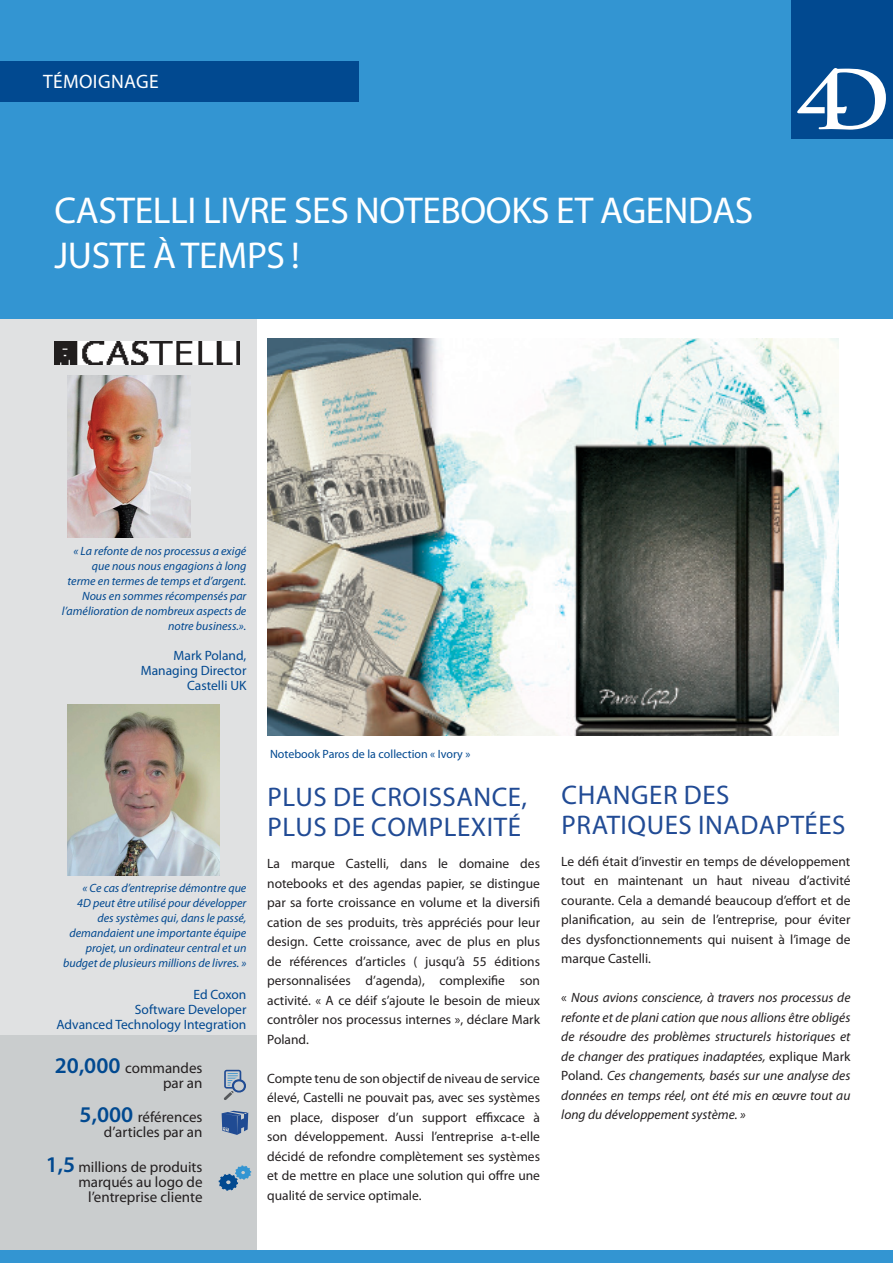
<style>
.page{position:relative;width:893px;height:1263px;background:#fff}
.page>*{position:absolute;margin:0;border:0;box-sizing:border-box;transform-origin:0 0}
.t1{font:37.5px/45px "Myriad Pro";letter-spacing:-.01em;color:#fff}
.t2{font:27px/30px "Myriad Pro";letter-spacing:.02em;color:#214b95}
.t3{font:19.5px "Myriad Pro";letter-spacing:.02em;color:#fff}
.t4{font:15px/15px "Myriad Pro";color:#231f20;text-align:right}
.t5{font:13.5px/19.5px "Myriad Pro";color:#231f20;text-align:justify}
.t6{font:italic 13.5px/19.5px "Myriad Pro";color:#231f20;text-align:justify}
.t7{font:13.5px/15px "Myriad Pro";color:#014890;text-align:right}
.t8{font:italic 12px/15px "Myriad Pro";color:#014890;text-align:right}
.t9{font:12px "Myriad Pro";color:#014890}
.s1{font-weight:600;font-size:22.5px;color:#014990}
.s2{font-style:normal}
</style>
<div class="page">
<div style="left:0;top:1250px;width:893px;height:13px;background:#3395d2"></div>
<div style="left:0;top:0;width:893px;height:319px;background:#3395d2"></div>
<div style="left:0;top:61px;width:359px;height:41px;background:#014990"></div>
<div style="left:791px;top:0;width:102px;height:139px;background:#014990"></div>
<svg style="left:797px;top:68px;width:89px;height:62px"></svg>
<div style="left:0;top:1035px;width:257px;height:214px;background:#cacdce"></div>
<div style="left:0;top:319px;width:257px;height:716px;background:#e0e1e2"></div>
<img style="left:267px;top:338px;width:572px;height:398px">
<img style="left:67px;top:375px;width:124px;height:162px">
<img style="left:67px;top:705px;width:153px;height:170px">
<svg style="left:219px;top:1165px;width:32px;height:26px"></svg>
<svg style="left:222px;top:1111px;width:26px;height:24px"></svg>
<svg style="left:224px;top:1070px;width:22px;height:30px"></svg>
<img style="left:54px;top:342px;width:185px;height:23px">
<h3 class="t3" style="left:43px;top:70px;width:117px">TÉMOIGNAGE</h3>
<h1 class="t1" style="left:54px;top:187px;width:700px">CASTELLI LIVRE SES NOTEBOOKS ET AGENDAS<br>JUSTE À TEMPS !</h1>
<p class="t8" style="left:62px;top:543px;width:186px">« La refonte de nos processus a exigé que nous nous engagions à long terme en termes de temps et d’argent.<br>Nous en sommes récompensés par l’amélioration de nombreux aspects de notre business.».</p>
<p class="t7" style="left:141px;top:647px;width:107px">Mark Poland,<br>Managing Director<br>Castelli UK</p>
<p class="t8" style="left:63px;top:881px;width:185px">« Ce cas d’entreprise démontre que<br>4D peut être utilisé pour développer des systèmes qui, dans le passé, demandaient une importante équipe projet, un ordinateur central et un budget de plusieurs millions de livres. »</p>
<p class="t7" style="left:57px;top:986px;width:191px">Ed Coxon<br>Software Developer<br>Advanced Technology Integration</p>
<p class="t4" style="left:55px;top:1060px;width:149px"><span class="s1">20,000</span> commandes par an</p>
<p class="t4" style="left:80px;top:1110px;width:124px"><span class="s1">5,000</span> références d’articles par an</p>
<p class="t4" style="left:46px;top:1159px;width:158px"><span class="s1">1,5</span> millions de produits marqués au logo de l’entreprise cliente</p>
<p class="t9" style="left:270px;top:747px;width:202px">Notebook Paros de la collection « Ivory »</p>
<h2 class="t2" style="left:267px;top:781px;width:261px">PLUS DE CROISSANCE,<br>PLUS DE COMPLEXITÉ</h2>
<p class="t5" style="left:267px;top:854px;width:274px">La marque Castelli, dans le domaine des notebooks et des agendas papier, se distingue par sa forte croissance en volume et la diversifi cation de ses produits, très appréciés pour leur design. Cette croissance, avec de plus en plus de références d’articles ( jusqu’à 55 éditions personnalisées d’agenda), complexifie son activité. « A ce déif s’ajoute le besoin de mieux contrôler nos processus internes », déclare Mark Poland.</p>
<p class="t5" style="left:267px;top:1068px;width:274px">Compte tenu de son objectif de niveau de service élevé, Castelli ne pouvait pas, avec ses systèmes en place, disposer d’un support effixcace à son développement. Aussi l’entreprise a-t-elle décidé de refondre complètement ses systèmes et de mettre en place une solution qui offre une qualité de service optimale.</p>
<h2 class="t2" style="left:562px;top:779px;width:285px">CHANGER DES<br>PRATIQUES INADAPTÉES</h2>
<p class="t5" style="left:561px;top:851px;width:291px">Le défi était d’investir en temps de développement tout en maintenant un haut niveau d’activité courante. Cela a demandé beaucoup d’effort et de planification, au sein de l’entreprise, pour éviter des dysfonctionnements qui nuisent à l’image de marque Castelli.</p>
<p class="t6" style="left:561px;top:988px;width:291px"><span class="s2">«</span> Nous avions conscience, à travers nos processus de refonte et de plani cation que nous allions être obligés de résoudre des problèmes structurels historiques et de changer des pratiques inadaptées, <span class="s2">explique Mark Poland.</span> Ces changements, basés sur une analyse des données en temps réel, ont été mis en œuvre tout au long du développement système. »</p>
</div>
